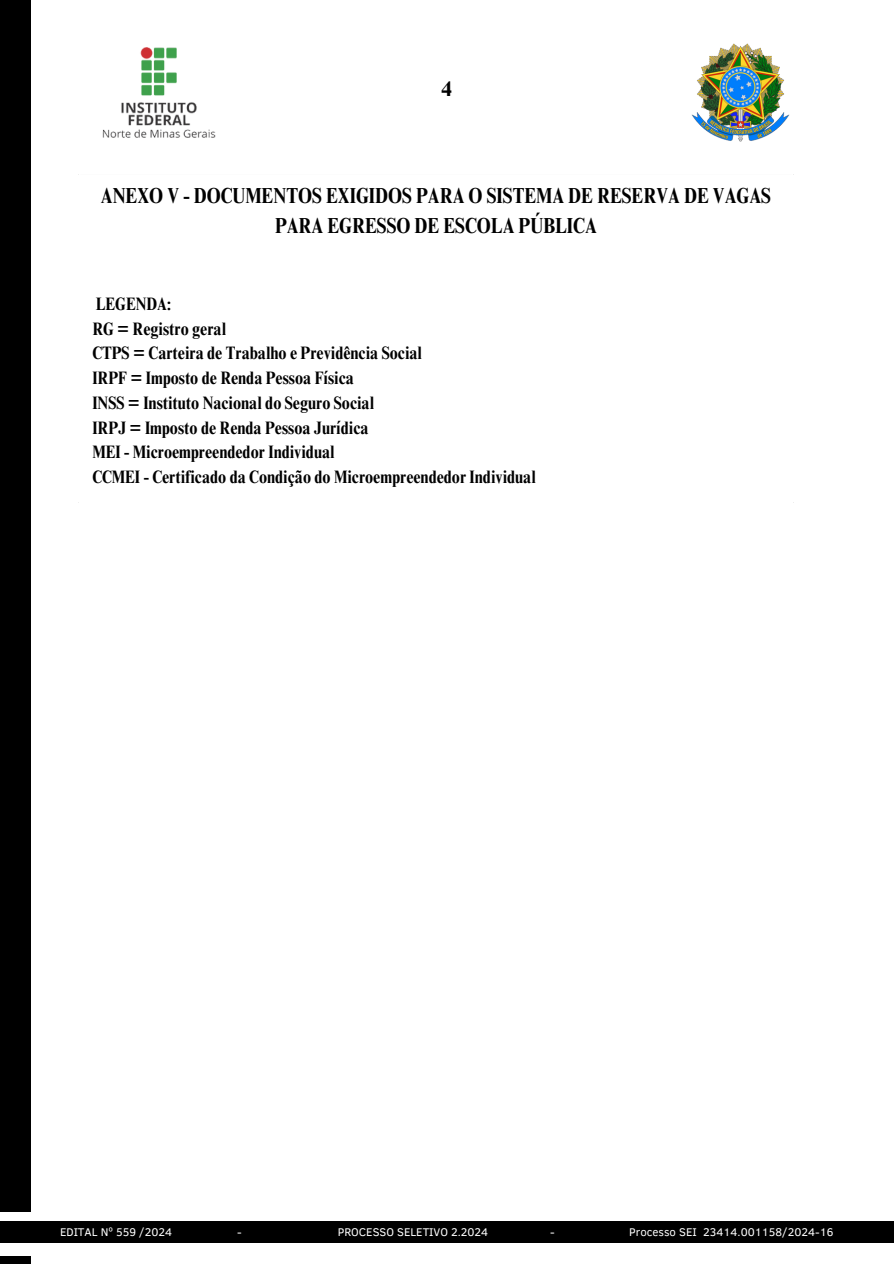
<style>
.page{position:relative;width:894px;height:1264px;background:#fff}
.page>*{position:absolute;margin:0;border:0;box-sizing:border-box;transform-origin:0 0}
.t1{font:700 condensed 21.75px/30.3px "Times NRMT Pro";color:#000;text-align:center}
.t2{font:700 20.85px "Times NRMT Pro";color:#000}
.t3{font:700 condensed 18px "Times NRMT Pro";color:#000}
.t4{font:11.4px "Clear Sans";color:#fff}
</style>
<div class="page">
<img style="left:692px;top:43px;width:98px;height:99px">
<div style="left:0;top:0;width:31px;height:1211px;background:#000"></div>
<img style="left:102px;top:47px;width:114px;height:91px">
<div style="left:0;top:1220px;width:893px;height:22px;background:#000"></div>
<div style="left:0;top:1255px;width:31px;height:8px;background:#000"></div>
<p class="t2" style="left:441px;top:81px;width:12px">4</p>
<p class="t1" style="left:101px;top:183px;width:671px">ANEXO V - DOCUMENTOS EXIGIDOS PARA O SISTEMA DE RESERVA DE VAGAS<br>PARA EGRESSO DE ESCOLA PÚBLICA</p>
<p class="t3" style="left:96px;top:297px;width:77px">LEGENDA:</p>
<p class="t3" style="left:92px;top:322px;width:135px">RG = Registro geral</p>
<p class="t3" style="left:92px;top:346px;width:331px">CTPS = Carteira de Trabalho e Previdência Social</p>
<p class="t3" style="left:92px;top:371px;width:263px">IRPF = Imposto de Renda Pessoa Física</p>
<p class="t3" style="left:92px;top:396px;width:283px">INSS = Instituto Nacional do Seguro Social</p>
<p class="t3" style="left:92px;top:421px;width:277px">IRPJ = Imposto de Renda Pessoa Jurídica</p>
<p class="t3" style="left:92px;top:445px;width:244px">MEI - Microempreendedor Individual</p>
<p class="t3" style="left:92px;top:470px;width:445px">CCMEI - Certificado da Condição do Microempreendedor Individual</p>
<h1 class="t4" style="left:60px;top:1223px;width:113px">EDITAL Nº 559 /2024</h1>
<h1 class="t4" style="left:237px;top:1223px;width:6px">-</h1>
<h1 class="t4" style="left:337px;top:1223px;width:152px">PROCESSO SELETIVO 2.2024</h1>
<h1 class="t4" style="left:550px;top:1223px;width:6px">-</h1>
<h1 class="t4" style="left:629px;top:1223px;width:206px">Processo SEI 23414.001158/2024-16</h1>
</div>
